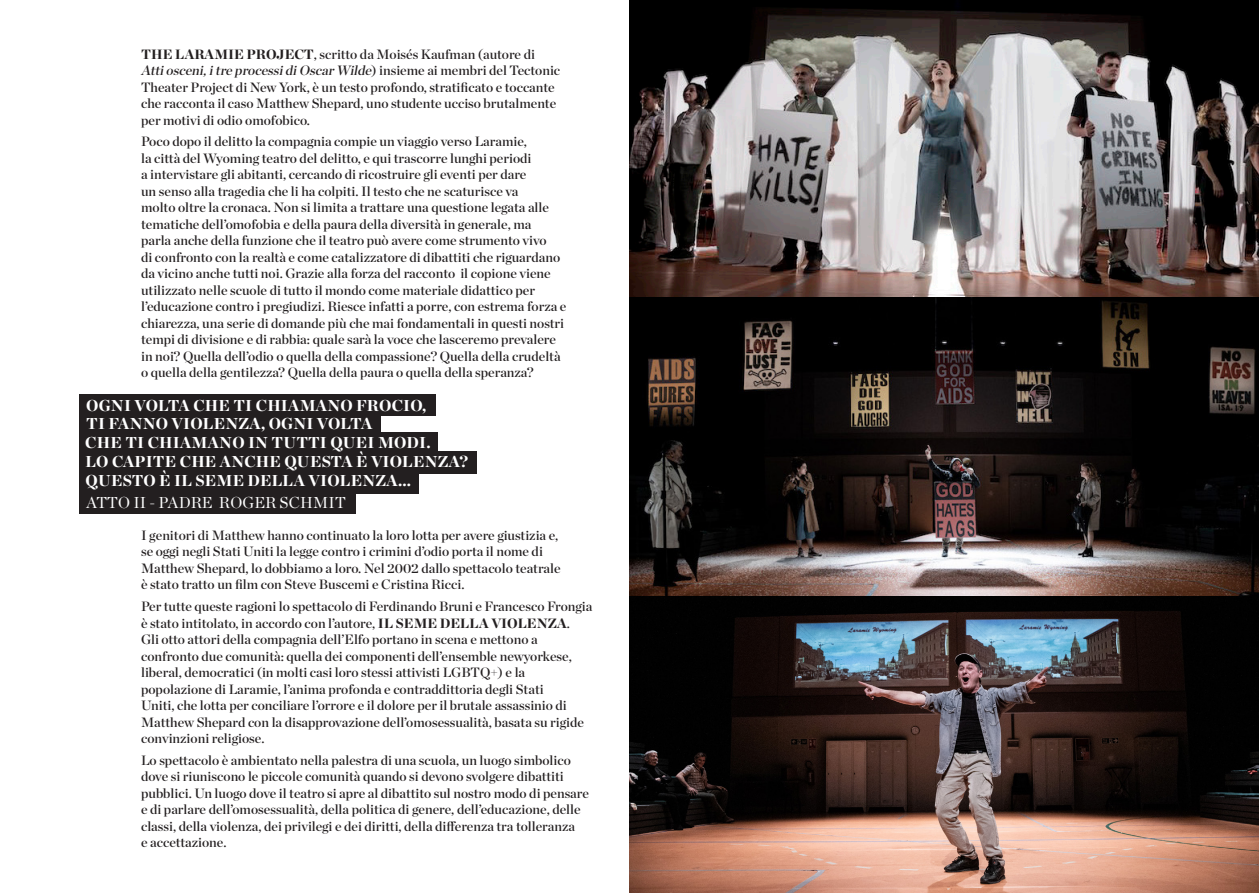
<style>
.page{position:relative;width:1259px;height:893px;background:#fff}
.page>*{position:absolute;margin:0;border:0;box-sizing:border-box;transform-origin:0 0}
.TITOLO_SPETTACOLO{font:900 15.75px "Chronicle Display";letter-spacing:.01em;color:#fff}
.TITOLO_SPETTACOLO-2{font:15.75px "Chronicle Display";letter-spacing:.01em;color:#fff}
.TITOLO_SPETTACOLO-3{font:13.5px/16.5px "Chronicle Display Semi";color:#231f20}
.s1{font-family:"Chronicle Display";font-weight:900}
.s2{font-style:italic}
</style>
<div class="page">
<div style="left:79px;top:394px;width:357px;height:21px;background:#231f20"></div>
<div style="left:79px;top:414px;width:302px;height:22px;background:#231f20"></div>
<div style="left:79px;top:432px;width:359px;height:24px;background:#231f20"></div>
<div style="left:79px;top:451px;width:398px;height:23px;background:#231f20"></div>
<div style="left:79px;top:469px;width:340px;height:24px;background:#231f20"></div>
<div style="left:79px;top:490px;width:276px;height:24px;background:#231f20"></div>
<img style="left:629px;top:0;width:630px;height:893px">
<p class="TITOLO_SPETTACOLO-3" style="left:141px;top:45px;width:421px"><span class="s1">THE LARAMIE PROJECT</span>, scritto da Moisés Kaufman (autore di <span class="s2">Attiosceni,itre processidiOscarWilde</span>) i n s i e m e a i m e mb r i d e l Te c t o n i c Theater Project di New York, è un testo profondo, stratificato e toccante che racconta il caso Matthew Shepard, uno studente ucciso brutalmente per motivi di odio omofobico.</p>
<p class="TITOLO_SPETTACOLO-3" style="left:141px;top:133px;width:427px">Poco dopo il delitto la compagnia compie un viaggio verso Laramie,<br>la città del Wyoming teatro del delitto, e qui trascorre lunghi periodi<br>a intervistare gli abitanti, cercando di ricostruire gli eventi per dare<br>un senso alla tragedia che li ha colpiti. Il testo che ne scaturisce va<br>molto oltre la cronaca. Non si limita a trattare una questione legata alle tematiche dell’omofobia e della paura della diversità in generale, ma<br>parla anche della funzione che il teatro può avere come strumento vivo<br>di confronto con la realtà e come catalizzatore di dibattiti che riguardano da vicino anche tutti noi. Grazie alla forza del racconto il copione viene utilizzato nelle scuole di tutto il mondo come materiale didattico per l’educazione contro i pregiudizi. Riesce infatti a porre, con estrema forza e chiarezza, una serie di domande più che mai fondamentali in questi nostri tempi di divisione e di rabbia: quale sarà la voce che lasceremo prevalere in noi? Quella dell’odio o quella della compassione? Quella della crudeltà o quella della gentilezza? Quella della paura o quella della speranza?</p>
<p class="TITOLO_SPETTACOLO" style="left:86px;top:392px;width:342px">OGNI VOLTA CHE TI CHIAMANO FROCIO,</p>
<p class="TITOLO_SPETTACOLO" style="left:86px;top:411px;width:288px">TI FANNO VIOLENZA, OGNI VOLTA</p>
<p class="TITOLO_SPETTACOLO" style="left:85px;top:430px;width:347px">CHE TI CHIAMANO IN TUTTI QUEI MODI.</p>
<p class="TITOLO_SPETTACOLO" style="left:85px;top:449px;width:384px">LO CAPITE CHE ANCHE QUESTA È VIOLENZA?</p>
<p class="TITOLO_SPETTACOLO" style="left:86px;top:468px;width:327px">QUESTO È IL SEME DELLA VIOLENZA...</p>
<p class="TITOLO_SPETTACOLO-2" style="left:86px;top:490px;width:261px">ATTO II - PADRE ROGER SCHMIT</p>
<p class="TITOLO_SPETTACOLO-3" style="left:141px;top:526px;width:421px">I genitori di Matthew hanno continuato la loro lotta per avere giustizia e, se oggi negli Stati Uniti la legge contro i crimini d’odio porta il nome di Matthew Shepard, lo dobbiamo a loro. Nel 2002 dallo spettacolo teatrale è stato tratto un film con Steve Buscemi e Cristina Ricci.</p>
<p class="TITOLO_SPETTACOLO-3" style="left:141px;top:597px;width:453px">Per tutte queste ragioni lo spettacolo di Ferdinando Bruni e Francesco Frongia è stato intitolato, in accordo con l’autore, <span class="s1">IL SEME DELLA VIOLENZA</span>.</p>
<p class="TITOLO_SPETTACOLO-3" style="left:141px;top:630px;width:444px">Gli otto attori della compagnia dell’Elfo portano in scena e mettono a confronto due comunità: quella dei componenti dell’ensemble newyorkese, liberal, democratici (in molti casi loro stessi attivisti LGBTQ+) e la popolazione di Laramie, l’anima profonda e contraddittoria degli Stati<br>Uniti, che lotta per conciliare l’orrore e il dolore per il brutale assassinio di Matthew Shepard con la disapprovazione dell’omosessualità, basata su rigide convinzioni religiose.</p>
<p class="TITOLO_SPETTACOLO-3" style="left:141px;top:751px;width:449px">Lo spettacolo è ambientato nella palestra di una scuola, un luogo simbolico dove si riuniscono le piccole comunità quando si devono svolgere dibattiti pubblici. Un luogo dove il teatro si apre al dibattito sul nostro modo di pensare e di parlare dell’omosessualità, della politica di genere, dell’educazione, delle classi, della violenza, dei privilegi e dei diritti, della differenza tra tolleranza<br>e accettazione.</p>
</div>
